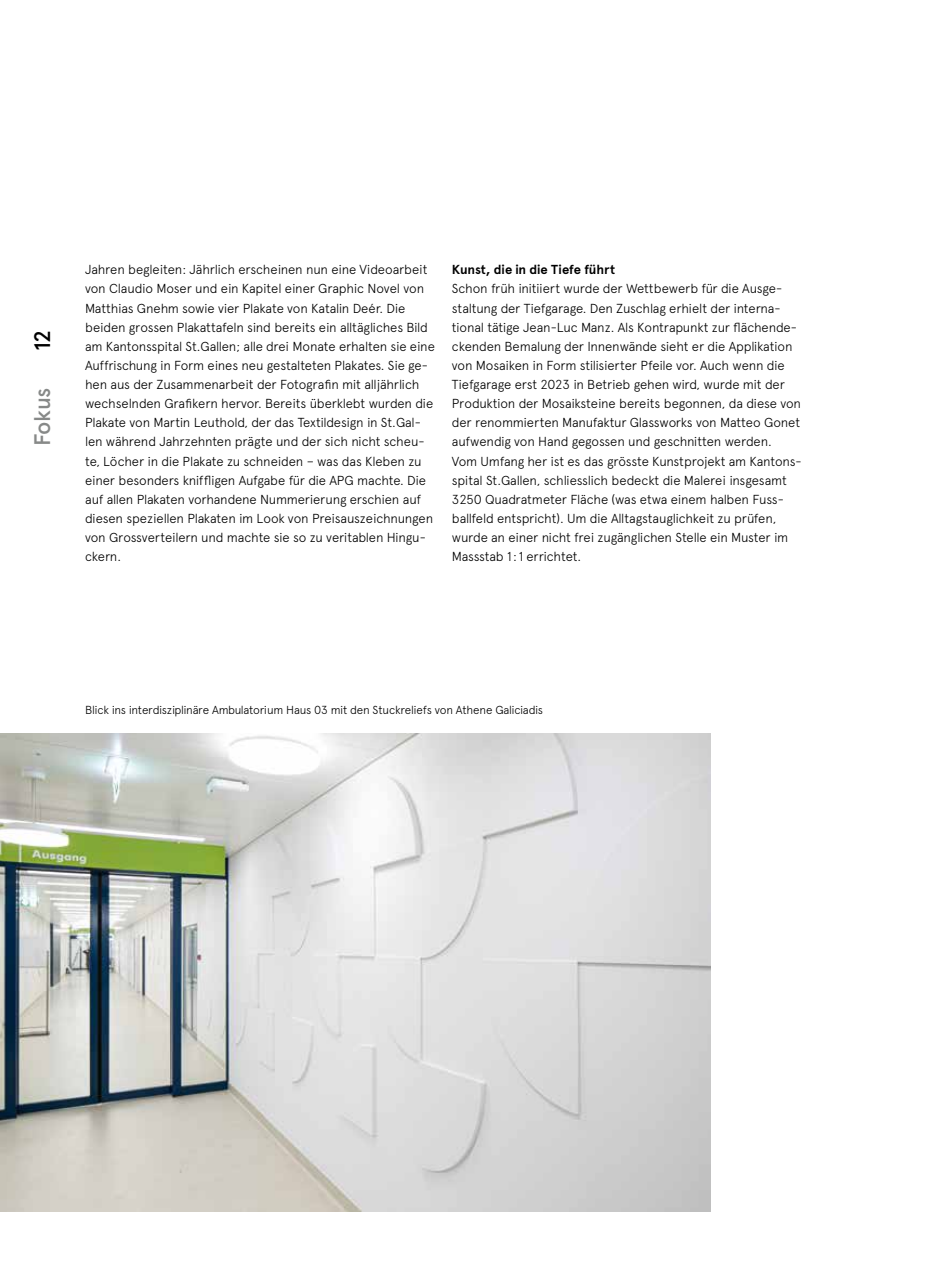
<style>
.page{position:relative;width:936px;height:1276px;background:#fff}
.page>*{position:absolute;margin:0;border:0;box-sizing:border-box;transform-origin:0 0}
.t1{font:500 22.5px "Apercu";letter-spacing:-.03em;color:#878988}
.t2{font:500 22.5px "Apercu";color:#000}
.t3{font:300 13.05px/19.2px "Apercu";letter-spacing:-.015em;color:#000}
.t4{font:700 13.05px "Apercu";letter-spacing:-.01em;color:#000}
.t5{font:300 11.7px "Apercu";letter-spacing:-.02em;color:#000}
</style>
<div class="page">
<img style="left:0;top:733px;width:710px;height:478px">
<h1 class="t2" style="left:29px;top:351px;width:23px;rotate:-90deg">12</h1>
<h1 class="t1" style="left:29px;top:446px;width:60px;rotate:-90deg">Fokus</h1>
<p class="t3" style="left:85px;top:260px;width:351px">Jahren begleiten: Jährlich erscheinen nun eine Videoarbeit von Claudio Moser und ein Kapitel einer Graphic Novel von Matthias Gnehm sowie vier Plakate von Katalin Deér. Die beiden grossen Plakattafeln sind bereits ein alltägliches Bild am Kantonsspital St.Gallen; alle drei Monate erhalten sie eine Auffrischung in Form eines neu gestalteten Plakates. Sie ge&shy;hen aus der Zusammenarbeit der Fotografin mit alljährlich wechselnden Grafikern hervor. Bereits überklebt wurden die Plakate von Martin Leuthold, der das Textildesign in St.Gal&shy;len während Jahrzehnten prägte und der sich nicht scheu&shy;te, Löcher in die Plakate zu schneiden – was das Kleben zu einer besonders kniffligen Aufgabe für die APG machte. Die auf allen Plakaten vorhandene Nummerierung erschien auf diesen speziellen Plakaten im Look von Preisauszeichnungen von Grossverteilern und machte sie so zu veritablen Hingu&shy;ckern.</p>
<p class="t4" style="left:452px;top:262px;width:165px">Kunst, die in die Tiefe führt</p>
<p class="t3" style="left:452px;top:279px;width:351px">Schon früh initiiert wurde der Wettbewerb für die Ausge&shy;staltung der Tiefgarage. Den Zuschlag erhielt der interna&shy;tional tätige Jean-Luc Manz. Als Kontrapunkt zur flächende&shy;ckenden Bemalung der Innenwände sieht er die Applikation von Mosaiken in Form stilisierter Pfeile vor. Auch wenn die Tiefgarage erst 2023 in Betrieb gehen wird, wurde mit der Produktion der Mosaiksteine bereits begonnen, da diese von der renommierten Manufaktur Glassworks von Matteo Gonet aufwendig von Hand gegossen und geschnitten werden.<br>Vom Umfang her ist es das grösste Kunstprojekt am Kantons&shy;spital St.Gallen, schliesslich bedeckt die Malerei insgesamt 3250 Quadratmeter Fläche (was etwa einem halben Fuss&shy;ballfeld entspricht). Um die Alltagstauglichkeit zu prüfen, wurde an einer nicht frei zugänglichen Stelle ein Muster im Massstab 1:1 errichtet.</p>
<p class="t5" style="left:85px;top:703px;width:459px">Blick ins interdisziplinäre Ambulatorium Haus 03 mit den Stuckreliefs von Athene Galiciadis</p>
</div>
